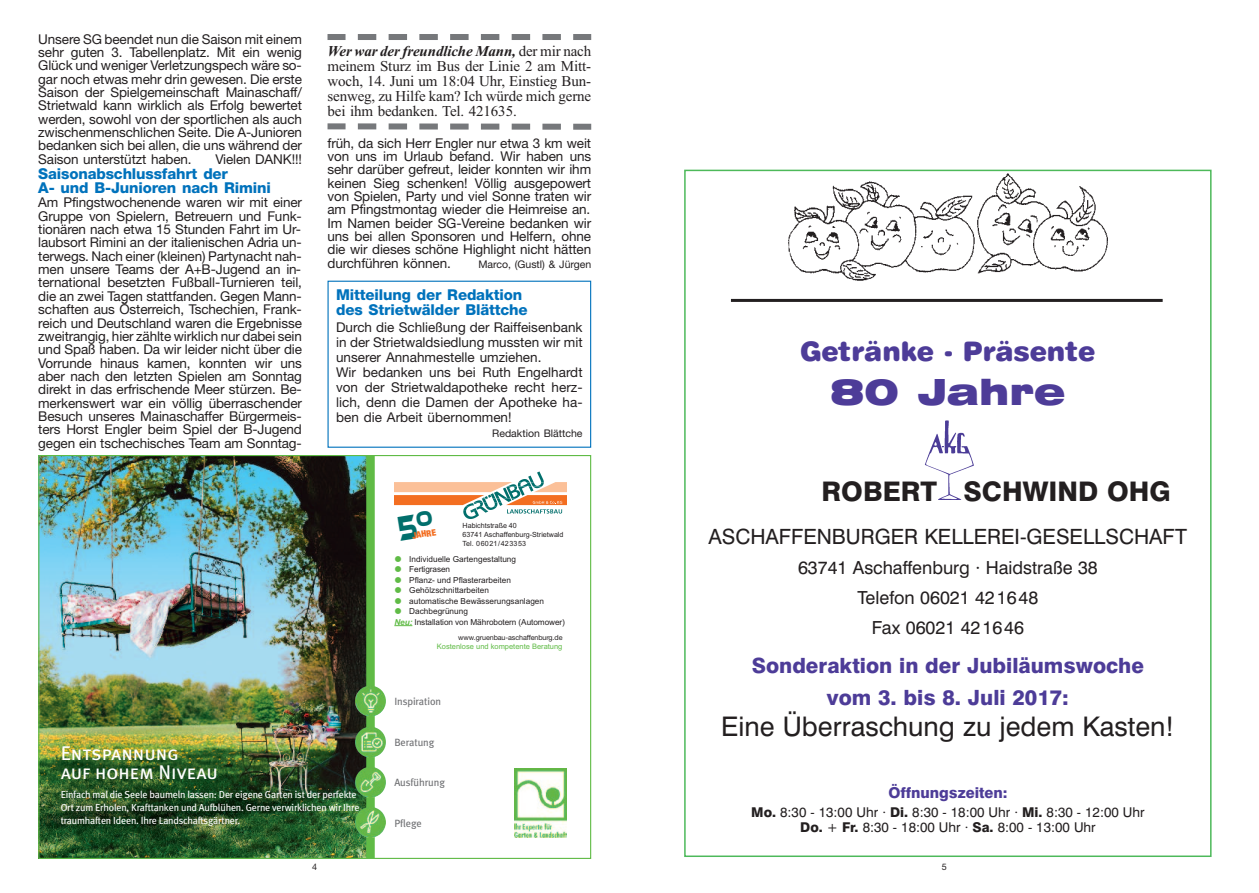
<style>
.page{position:relative;width:1259px;height:893px;background:#fff}
.page>*{position:absolute;margin:0;border:0;box-sizing:border-box;transform-origin:0 0}
.t1{font:900 expanded 36px "Swiss 721 BT";color:#4d3c98}
.t2{font:27px "Swiss 721 BT";color:#231f20}
.t3{font:27px "Swiss 721 BT Black Rounded";color:#4d3c98}
.t4{font:800 27px "Swiss 721 BT";color:#231f20}
.t5{font:800 21px/31.5px "Swiss 721 BT";color:#4d3c98;text-align:center}
.t6{font:21px "Swiss 721 BT";color:#231f20}
.t7{font:19.8px/19.5px "Meta Plus Book Caps";color:#fff}
.t8{font:18px/30px "Swiss 721 BT";color:#231f20;text-align:center}
.t9{font:15px/15px "Times New Roman";letter-spacing:-.01em;color:#231f20;text-align:justify}
.t10{font:800 15px/13.5px "Helvetica Neue LT";letter-spacing:-.01em;color:#0072bc}
.t11{font:800 15px "Swiss 721 BT";color:#4d3c98}
.t12{font:13.5px/13.4px "Helvetica Neue LT";color:#231f20;text-align:justify}
.t13{font:13.5px/15px "Swiss 721 BT";color:#231f20;text-align:center}
.t14{font:10.5px "Helvetica Neue LT";color:#231f20}
.t15{font:10.5px "Meta Plus";letter-spacing:-.01em;color:#6f7073}
.t16{font:10.2px/13px "Meta Plus";letter-spacing:-.02em;color:#fff}
.t17{font:900 condensed 9px "Helvetica Neue LT";color:#f36e21}
.t18{font:9px "Helvetica Neue LT";color:#231f20}
.t19{font:8.25px "Arial";color:#231f20}
.t20{font:7.5px "Arial";color:#60bb46}
.t21{font:7.2px/9px "Arial";color:#231f20}
.t22{font:7.2px "Helvetica Neue LT";letter-spacing:-.01em;color:#231f20}
.s1{font-weight:700;font-style:italic}
.s2{font-weight:700;font-style:italic;color:#60bb46}
.s3{font-weight:800}
</style>
<div class="page">
<svg style="left:345px;top:34px;width:216px;height:6px"></svg>
<div style="left:327px;top:34px;width:18px;height:6px;background:#76787b"></div>
<div style="left:573px;top:34px;width:18px;height:6px;background:#76787b"></div>
<img style="left:40px;top:457px;width:326px;height:400px">
<div style="left:366px;top:455px;width:9px;height:403px;background:#60bb46"></div>
<img style="left:355px;top:686px;width:31px;height:30px;border-radius:50%">
<img style="left:355px;top:727px;width:31px;height:30px;border-radius:50%">
<img style="left:355px;top:767px;width:31px;height:31px;border-radius:50%">
<img style="left:355px;top:807px;width:31px;height:31px;border-radius:50%">
<img style="left:514px;top:768px;width:52px;height:70px">
<svg style="left:394px;top:625px;width:18px;height:1px"></svg>
<img style="left:781px;top:171px;width:338px;height:110px">
<hr style="left:731px;top:299px;width:431px;height:3px;background:#231f20">
<img style="left:925px;top:420px;width:49px;height:80px">
<div style="left:327px;top:281px;width:264px;height:167px;border:1px solid #0072bc"></div>
<svg style="left:345px;top:123px;width:216px;height:7px"></svg>
<div style="left:327px;top:123px;width:18px;height:6px;background:#76787b"></div>
<div style="left:573px;top:124px;width:18px;height:6px;background:#76787b"></div>
<svg style="left:394px;top:471px;width:172px;height:48px"></svg>
<p class="t12" style="left:38px;top:33px;width:265px">Unsere SG beendet nun die Saison mit einem sehr guten 3. Tabellenplatz. Mit ein wenig Glück und weniger Verletzungspech wäre so&shy;gar noch etwas mehr drin gewesen. Die erste Saison der Spielgemeinschaft Mainaschaff/ Strietwald kann wirklich als Erfolg bewertet werden, sowohl von der sportlichen als auch zwischenmenschlichen Seite. Die A-Junioren bedanken sich bei allen, die uns während der Saison unterstützt haben.</p>
<p class="t12" style="left:215px;top:154px;width:88px">Vielen DANK!!!</p>
<p class="t10" style="left:38px;top:169px;width:234px">Saisonabschlussfahrt der<br>A- und B-Junioren nach Rimini</p>
<p class="t12" style="left:38px;top:197px;width:265px">Am Pfingstwochenende waren wir mit einer Gruppe von Spielern, Betreuern und Funk&shy;tionären nach etwa 15 Stunden Fahrt im Ur&shy;laubsort Rimini an der italienischen Adria un&shy;terwegs. Nach einer (kleinen) Partynacht nah&shy;men unsere Teams der A+B-Jugend an in&shy;ternational besetzten Fußball-Turnieren teil, die an zwei Tagen stattfanden. Gegen Mann&shy;schaften aus Österreich, Tschechien, Frank&shy;reich und Deutschland waren die Ergebnisse zweitrangig, hier zählte wirklich nur dabei sein und Spaß haben. Da wir leider nicht über die Vorrunde hinaus kamen, konnten wir uns aber nach den letzten Spielen am Sonntag direkt in das erfrischende Meer stürzen. Be&shy;merkenswert war ein völlig überraschender Besuch unseres Mainaschaffer Bürgermeis&shy;ters Horst Engler beim Spiel der B-Jugend gegen ein tschechisches Team am Sonntag-</p>
<p class="t9" style="left:327px;top:43px;width:265px"><span class="s1">Wer war derfreundliche Mann,</span> der mir nach meinem Sturz im Bus der Linie 2 am Mitt&shy;woch, 14. Juni um 18:04 Uhr, Einstieg Bun&shy;senweg, zu Hilfe kam? Ich würde mich gerne bei ihm bedanken. Tel. 421635.</p>
<p class="t12" style="left:327px;top:137px;width:265px">früh, da sich Herr Engler nur etwa 3 km weit von uns im Urlaub befand. Wir haben uns sehr darüber gefreut, leider konnten wir ihm keinen Sieg schenken! Völlig ausgepowert von Spielen, Party und viel Sonne traten wir am Pfingstmontag wieder die Heimreise an.<br>Im Namen beider SG-Vereine bedanken wir uns bei allen Sponsoren und Helfern, ohne die wir dieses schöne Highlight nicht hätten durchführen können.</p>
<p class="t14" style="left:478px;top:260px;width:114px">Marco, (Gustl) &amp; Jürgen</p>
<p class="t10" style="left:336px;top:289px;width:193px;line-height:15px">Mitteilung der Redaktion des Strietwälder Blättche</p>
<p class="t12" style="left:336px;top:321px;width:248px;line-height:15px;text-align:left">Durch die Schließung der Raiffeisenbank in der Strietwaldsiedlung mussten wir mit unserer Annahmestelle umziehen.<br>Wir bedanken uns bei Ruth Engelhardt von der Strietwaldapotheke recht herz&shy;lich, denn die Damen der Apotheke ha&shy;ben die Arbeit übernommen!</p>
<p class="t14" style="left:492px;top:429px;width:92px">Redaktion Blättche</p>
<p class="t17" style="left:412px;top:532px;width:26px;rotate:-9deg">JAHRE</p>
<p class="t21" style="left:462px;top:521px;width:102px">Habichtstraße 40<br>63741 Aschaffenburg-Strietwald<br>Tel. 06021/423353</p>
<p class="t19" style="left:409px;top:554px;width:108px">Individuelle Gartengestaltung</p>
<p class="t19" style="left:409px;top:564px;width:42px">Fertigrasen</p>
<p class="t19" style="left:409px;top:575px;width:103px">Pflanz- und Pflasterarbeiten</p>
<p class="t19" style="left:409px;top:585px;width:81px">Gehölzschnittarbeiten</p>
<p class="t19" style="left:409px;top:596px;width:136px">automatische Bewässerungsanlagen</p>
<p class="t19" style="left:409px;top:606px;width:60px">Dachbegrünung</p>
<p class="t19" style="left:394px;top:617px;width:172px"><span class="s2">Neu:</span> Installation von Mährobotern (Automower)</p>
<p class="t22" style="left:458px;top:634px;width:106px">www.gruenbau-aschaffenburg.de</p>
<p class="t20" style="left:437px;top:641px;width:127px">Kostenlose und kompetente Beratung</p>
<h3 class="t7" style="left:61px;top:743px;width:159px">Entspannung<br>auf hohem Niveau</h3>
<p class="t16" style="left:61px;top:788px;width:300px">Einfach mal die Seele baumeln lassen: Der eigene Garten ist der perfekte<br>Ort zum Erholen, Krafttanken und Aufblühen. Gerne verwirklichen wir Ihre traumhaften Ideen. Ihre Landschaftsgärtner.</p>
<p class="t15" style="left:394px;top:696px;width:48px">Inspiration</p>
<p class="t15" style="left:394px;top:736px;width:41px">Beratung</p>
<p class="t15" style="left:394px;top:777px;width:52px">Ausführung</p>
<p class="t15" style="left:394px;top:817px;width:29px">Pflege</p>
<h2 class="t3" style="left:800px;top:336px;width:297px">Getränke - Präsente</h2>
<h1 class="t1" style="left:830px;top:371px;width:236px">80 Jahre</h1>
<h2 class="t4" style="left:821px;top:475px;width:351px">ROBERT SCHWIND OHG</h2>
<h3 class="t6" style="left:708px;top:525px;width:480px">ASCHAFFENBURGER KELLEREI-GESELLSCHAFT</h3>
<h3 class="t8" style="left:798px;top:553px;width:301px">63741 Aschaffenburg · Haidstraße 38<br>Telefon 06021 421648<br>Fax 06021 421646</h3>
<h3 class="t5" style="left:752px;top:650px;width:394px">Sonderaktion in der Jubiläumswoche vom 3. bis 8. Juli 2017:</h3>
<h2 class="t2" style="left:721px;top:711px;width:454px">Eine Überraschung zu jedem Kasten!</h2>
<p class="t11" style="left:888px;top:784px;width:121px">Öffnungszeiten:</p>
<p class="t13" style="left:751px;top:805px;width:395px"><span class="s3">Mo.</span> 8:30 - 13:00 Uhr · <span class="s3">Di.</span> 8:30 - 18:00 Uhr · <span class="s3">Mi.</span> 8:30 - 12:00 Uhr<br><span class="s3">Do.</span> + <span class="s3">Fr.</span> 8:30 - 18:00 Uhr · <span class="s3">Sa.</span> 8:00 - 13:00 Uhr</p>
<p class="t18" style="left:312px;top:863px;width:7px">4</p>
<p class="t18" style="left:941px;top:863px;width:7px">5</p>
</div>
